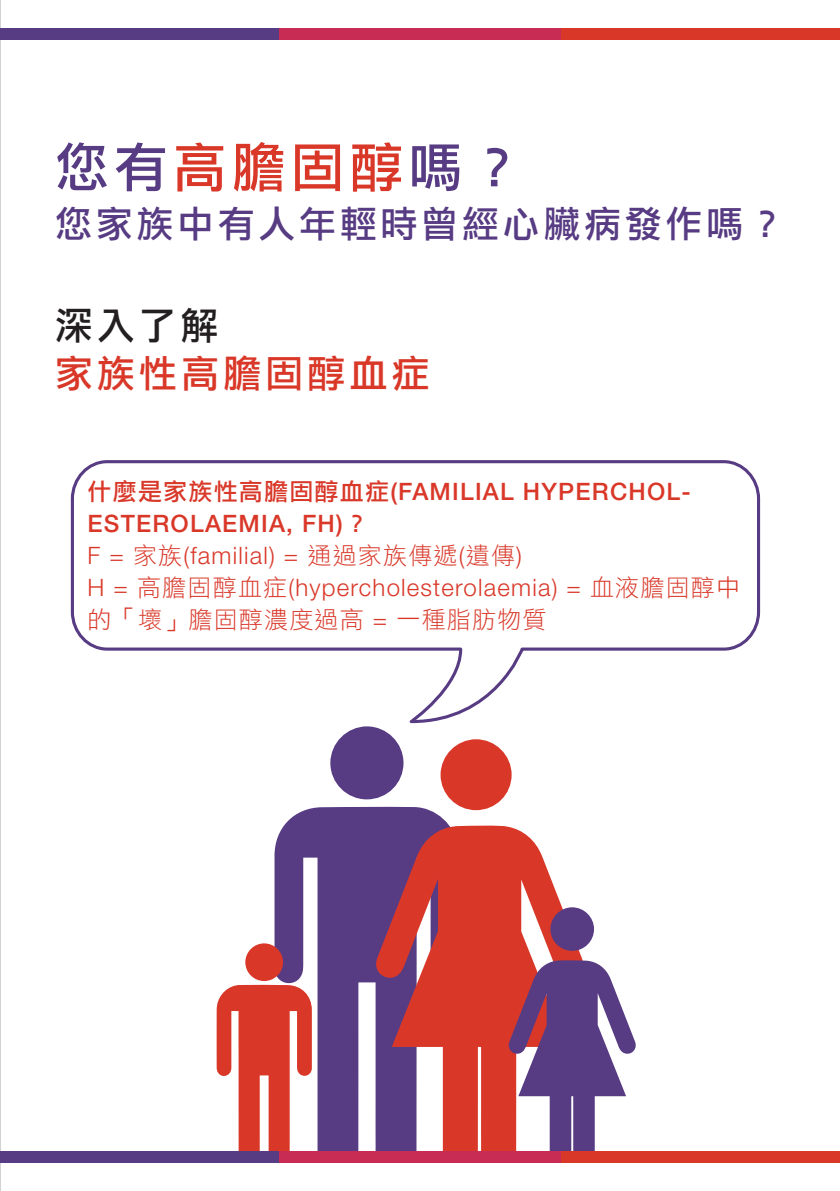
<style>
.page{position:relative;width:840px;height:1191px;background:#fff}
.page>*{position:absolute;margin:0;border:0;box-sizing:border-box;transform-origin:0 0}
.t1{font:53.4px "DF Li Hei Std W5";letter-spacing:.1em;color:#573b83}
.t2{font:38.2px "DF Li Hei Std W5";letter-spacing:.1em;color:#d93829}
.t3{font:38px "DF Li Hei Std W5";color:#231f20}
.t4{font:37px "DF Li Hei Std W5";letter-spacing:.1em;color:#573b83}
.t5{font:300 24px/32px "Helvetica Neue LT Std";letter-spacing:.05em;color:#d93829}
.t6{font:24px "DF Li Hei Std W3";letter-spacing:.05em;color:#d93829}
.s1{color:#d93829}
.s2{font-family:"DF Li Hei Std W5";font-weight:400}
.s3{font-weight:500}
.s4{font-family:"DF Li Hei Std W3";font-weight:400}
.s5{font-family:"Helvetica Neue LT Std";font-weight:300}
</style>
<div class="page">
<svg style="left:70px;top:460px;width:691px;height:264px"></svg>
<hr style="left:0;top:0;width:1px;height:1191px;background:#d1d2d4">
<div style="left:440px;top:739px;width:71px;height:71px;background:#d93829;border-radius:50%"></div>
<svg style="left:274px;top:806px;width:175px;height:345px;fill:#573b83"></svg>
<div style="left:330px;top:726px;width:73px;height:73px;background:#573b83;border-radius:50%"></div>
<svg style="left:374px;top:825px;width:210px;height:326px;fill:#d93829"></svg>
<svg style="left:216px;top:984px;width:96px;height:167px"></svg>
<div style="left:245px;top:943px;width:38px;height:38px;background:#d93829;border-radius:50%"></div>
<div style="left:550px;top:907px;width:43px;height:44px;background:#573b83;border-radius:50%"></div>
<svg style="left:507px;top:960px;width:129px;height:203px"></svg>
<div style="left:200px;top:1157px;width:414px;height:34px;background:#fff"></div>
<div style="left:0;top:28px;width:280px;height:12px;background:#573b83"></div>
<div style="left:280px;top:28px;width:280px;height:12px;background:#c82b53"></div>
<div style="left:560px;top:28px;width:279px;height:12px;background:#d93829"></div>
<div style="left:0;top:1151px;width:280px;height:11px;background:#573b83"></div>
<div style="left:280px;top:1151px;width:280px;height:11px;background:#c82b53"></div>
<div style="left:560px;top:1151px;width:279px;height:11px;background:#d93829"></div>
<h1 class="t1" style="left:55px;top:138px;width:467px">您有<span class="s1">高膽固醇</span>嗎？</h1>
<h3 class="t4" style="left:55px;top:204px;width:729px">您家族中有人年輕時曾經心臟病發作嗎？</h3>
<h3 class="t3" style="left:55px;top:304px;width:165px">深入了解</h3>
<h2 class="t2" style="left:55px;top:353px;width:376px">家族性高膽固醇血症</h2>
<p class="t5" style="left:88px;top:474px;width:653px"><span class="s2">什麼是家族性高膽固醇血症</span><span class="s3">(FAMILIAL HYPERCHOL-<br>ESTEROLAEMIA, FH)</span><span class="s2">？<br></span>F = <span class="s4">家族</span>(familial) = <span class="s4">通過家族傳遞</span>(<span class="s4">遺傳</span>)<br>H = <span class="s4">高膽固醇血症</span>(hypercholesterolaemia) = <span class="s4">血液膽固醇中</span></p>
<p class="t6" style="left:88px;top:606px;width:460px">的「壞」膽固醇濃度過高 <span class="s5">=</span> 一種脂肪物質</p>
</div>
